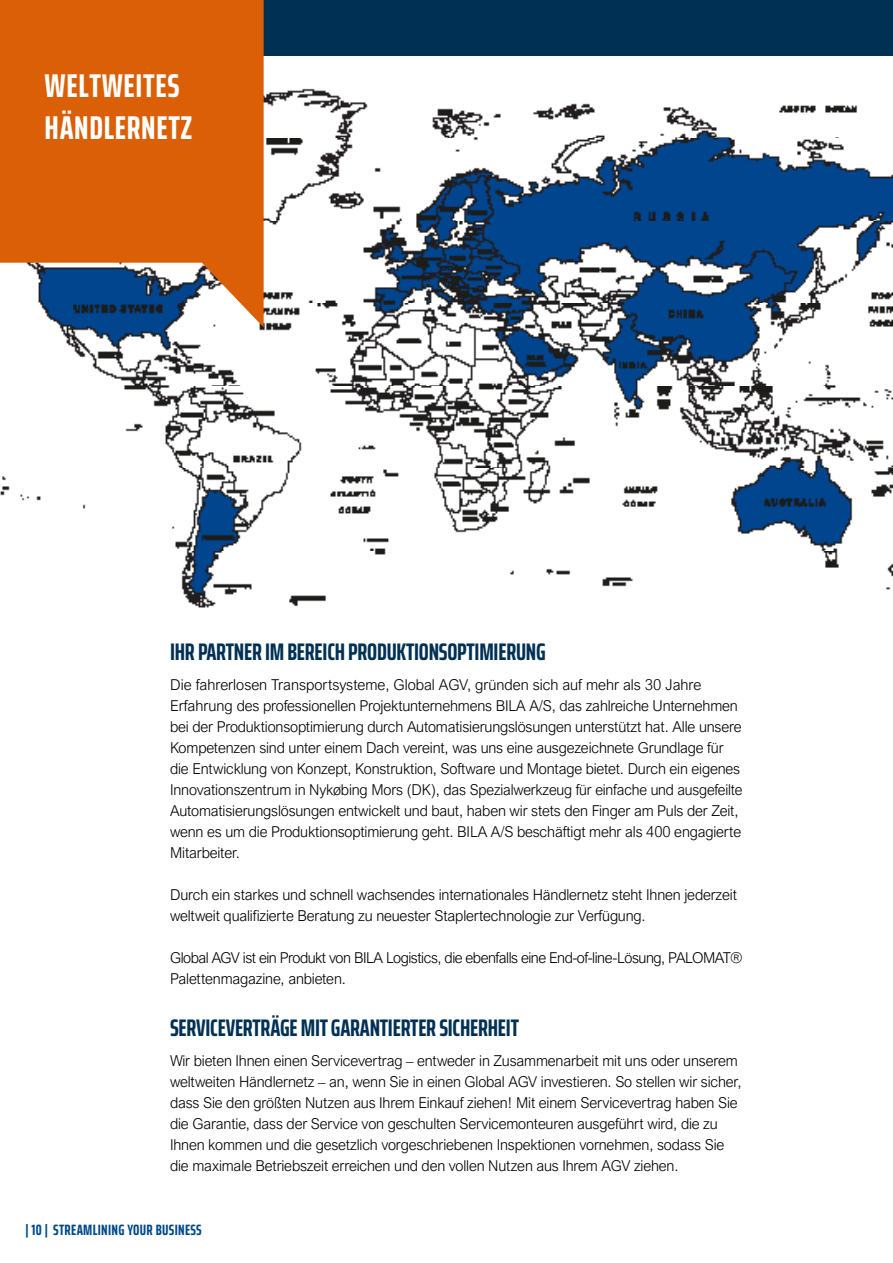
<style>
.page{position:relative;width:893px;height:1263px;background:#fff}
.page>*{position:absolute;margin:0;border:0;box-sizing:border-box;transform-origin:0 0}
.t1{font:700 extra-condensed 33px/42px "Saira";letter-spacing:.02em;color:#fff}
.t2{font:700 extra-condensed 24px "Saira";letter-spacing:-.01em;color:#003154}
.t3{font:300 15px/21px "Arial Nova";letter-spacing:-.01em;color:#000}
.t4{font:300 15px/21px "Arial Nova";letter-spacing:-.03em;color:#000}
.t5{font:700 extra-condensed 15px "Saira";letter-spacing:.02em;color:#004a89}
</style>
<div class="page">
<hr style="left:892px;top:0;width:1px;height:1263px;background:#d0d0d0">
<div style="left:0;top:0;width:893px;height:523px;background:#003154"></div>
<img style="left:0;top:56px;width:893px;height:584px">
<svg style="left:0;top:0;width:264px;height:327px;background:#c86824"></svg>
<h1 class="t1" style="left:45px;top:64px;width:149px">WELTWEITES<br>HÄNDLERNETZ</h1>
<h2 class="t2" style="left:170px;top:634px;width:377px">IHR PARTNER IM BEREICH PRODUKTIONSOPTIMIERUNG</h2>
<p class="t3" style="left:170px;top:674px;width:574px">Die fahrerlosen Transportsysteme, Global AGV, gründen sich auf mehr als 30 Jahre Erfahrung des professionellen Projektunternehmens BILA A/S, das zahlreiche Unternehmen bei der Produktionsoptimierung durch Automatisierungslösungen unterstützt hat. Alle unsere Kompetenzen sind unter einem Dach vereint, was uns eine ausgezeichnete Grundlage für die Entwicklung von Konzept, Konstruktion, Software und Montage bietet. Durch ein eigenes Innovationszentrum in Nykøbing Mors (DK), das Spezialwerkzeug für einfache und ausgefeilte Automatisierungslösungen entwickelt und baut, haben wir stets den Finger am Puls der Zeit, wenn es um die Produktionsoptimierung geht. BILA A/S beschäftigt mehr als 400 engagierte Mitarbeiter.</p>
<p class="t3" style="left:170px;top:884px;width:568px">Durch ein starkes und schnell wachsendes internationales Händlernetz steht Ihnen jederzeit weltweit qualifizierte Beratung zu neuester Staplertechnologie zur Verfügung.</p>
<p class="t4" style="left:170px;top:947px;width:574px">Global AGV ist ein Produkt von BILA Logistics, die ebenfalls eine End-of-line-Lösung, PALOMAT®<br>Palettenmagazine, anbieten.</p>
<h2 class="t2" style="left:170px;top:1009px;width:350px">SERVICEVERTRÄGE MIT GARANTIERTER SICHERHEIT</h2>
<p class="t3" style="left:170px;top:1050px;width:573px">Wir bieten Ihnen einen Servicevertrag – entweder in Zusammenarbeit mit uns oder unserem weltweiten Händlernetz – an, wenn Sie in einen Global AGV investieren. So stellen wir sicher, dass Sie den größten Nutzen aus Ihrem Einkauf ziehen! Mit einem Servicevertrag haben Sie die Garantie, dass der Service von geschulten Servicemonteuren ausgeführt wird, die zu Ihnen kommen und die gesetzlich vorgeschriebenen Inspektionen vornehmen, sodass Sie die maximale Betriebszeit erreichen und den vollen Nutzen aus Ihrem AGV ziehen.</p>
<p class="t5" style="left:26px;top:1219px;width:178px">| 10 | STREAMLINING YOUR BUSINESS</p>
</div>
